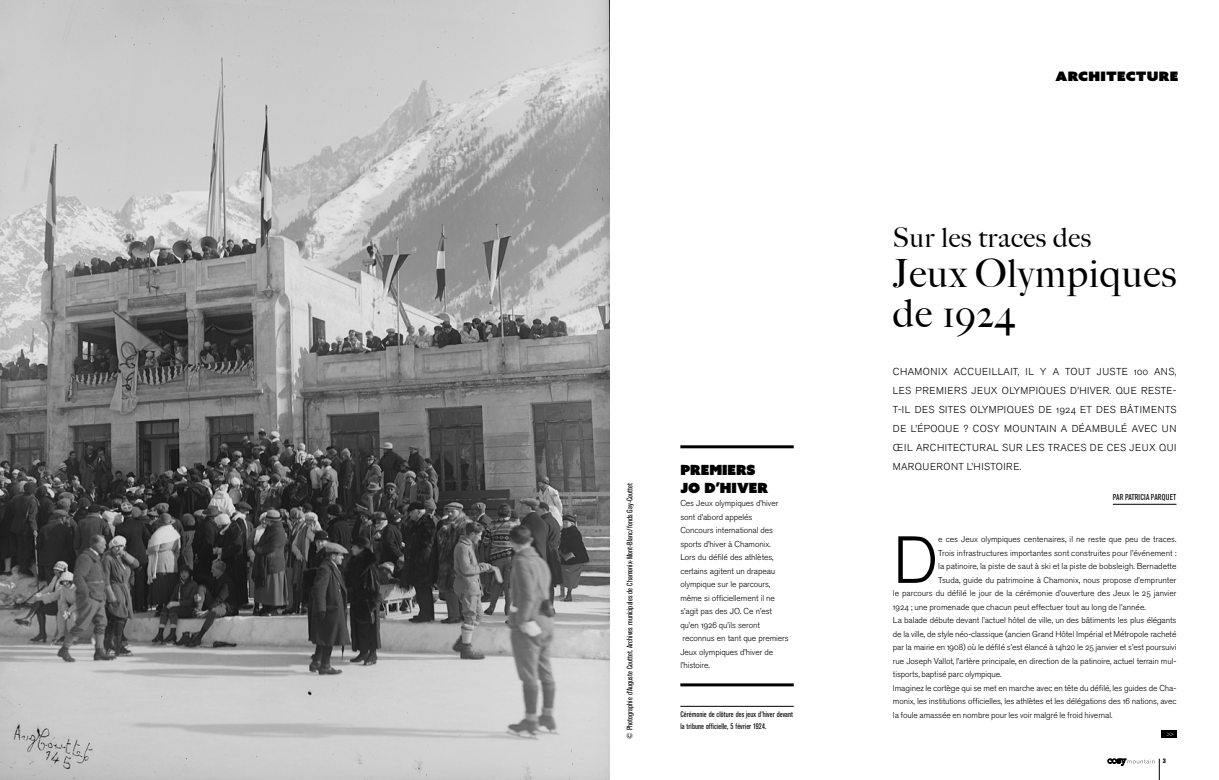
<style>
.page{position:relative;width:1219px;height:780px;background:#fff}
.page>*{position:absolute;margin:0;border:0;box-sizing:border-box;transform-origin:0 0}
.t1{font:65.9px "Akzidenz Grotesk BE Light Os F";color:#000}
.t2{font:500 39px/40px "Big Caslon";letter-spacing:.025em;color:#000}
.t3{font:500 27px "Big Caslon";letter-spacing:.025em;color:#000}
.t4{font:14px/18px "Azo Sans Uber";color:#000}
.t5{font:13px "Azo Sans Uber";letter-spacing:.02em;color:#000;scale:1.08 1}
.t6{font:10px/19px "Akzidenz Grotesk BE Light Os F";letter-spacing:.05em;color:#000;text-align:justify}
.t7{font:8.5px/13.5px "Akzidenz Grotesk BE Light Os F";letter-spacing:-.01em;color:#000}
.t8{font:condensed 8.5px "Akzidenz Grotesk BE";letter-spacing:.02em;color:#000}
.t9{font:condensed 8px/12px "Akzidenz Grotesk BE";letter-spacing:.01em;color:#000}
.t10{font:800 condensed 6.3px "Akzidenz Grotesk BE";color:#000}
.t11{font:5px "Akzidenz Grotesk BE Light Os F";color:#fff}
</style>
<div class="page">
<svg style="left:1108px;top:758px;width:52px;height:22px"></svg>
<hr style="left:1113px;top:504px;width:63px;height:1px;background:#000">
<div style="left:1160px;top:730px;width:16px;height:7px;background:#000"></div>
<img style="left:0;top:0;width:609px;height:780px">
<hr style="left:680px;top:683px;width:114px;height:3px;background:#000">
<hr style="left:680px;top:445px;width:114px;height:3px;background:#000">
<hr style="left:680px;top:706px;width:114px;height:1px;background:#000">
<p class="t9" style="left:624px;top:738px;width:257px;rotate:-90deg">© Photographie d’Auguste Couttet. Archives municipales de Chamonix-Mont-Blanc/fonds Gay-Couttet</p>
<h3 class="t4" style="left:680px;top:460px;width:89px">PREMIERS<br>JO D’HIVER</h3>
<p class="t7" style="left:680px;top:497px;width:110px">Ces Jeux olympiques d’hiver sont d’abord appelés<br>Concours international des sports d’hiver à Chamonix.<br>Lors du défilé des athlètes, certains agitent un drapeau olympique sur le parcours, même si officiellement il ne s’agit pas des JO. Ce n’est qu’en 1926 qu’ils seront reconnus en tant que premiers<br>Jeux olympiques d’hiver de l’histoire.</p>
<p class="t9" style="left:680px;top:707px;width:114px">Cérémonie de clôture des jeux d’hiver devant la tribune officielle, 5 février 1924.</p>
<h3 class="t5" style="left:1056px;top:68px;width:115px">ARCHITECTURE</h3>
<h3 class="t3" style="left:893px;top:215px;width:200px">Sur les traces des</h3>
<h2 class="t2" style="left:893px;top:251px;width:285px">Jeux Olympiques de 1924</h2>
<p class="t6" style="left:893px;top:362px;width:285px">CHAMONIX ACCUEILLAIT, IL Y A TOUT JUSTE 100 ANS, LES PREMIERS JEUX OLYMPIQUES D’HIVER. QUE RESTE-T-IL DES SITES OLYMPIQUES DE 1924 ET DES BÂTIMENTS DE L’ÉPOQUE ? COSY MOUNTAIN A DÉAMBULÉ AVEC UN ŒIL ARCHITECTURAL SUR LES TRACES DE CES JEUX QUI MARQUERONT L’HISTOIRE.</p>
<p class="t8" style="left:1113px;top:492px;width:65px">PAR PATRICIA PARQUET</p>
<h1 class="t1" style="left:893px;top:523px;width:47px">D</h1>
<p class="t7" style="left:938px;top:533px;width:240px">e ces Jeux olympiques centenaires, il ne reste que peu de traces.</p>
<p class="t7" style="left:938px;top:546px;width:240px">Trois infrastructures importantes sont construites pour l’événement :</p>
<p class="t7" style="left:938px;top:559px;width:240px">la patinoire, la piste de saut à ski et la piste de bobsleigh. Bernadette</p>
<p class="t7" style="left:938px;top:573px;width:240px">Tsuda, guide du patrimoine à Chamonix, nous propose d’emprunter</p>
<p class="t7" style="left:893px;top:586px;width:285px">le parcours du défilé le jour de la cérémonie d’ouverture des Jeux le 25 janvier</p>
<p class="t7" style="left:893px;top:600px;width:254px">1924 ; une promenade que chacun peut effectuer tout au long de l’année.</p>
<p class="t7" style="left:893px;top:613px;width:285px">La balade débute devant l’actuel hôtel de ville, un des bâtiments les plus élégants</p>
<p class="t7" style="left:893px;top:627px;width:285px">de la ville, de style néo-classique (ancien Grand Hôtel Impérial et Métropole racheté</p>
<p class="t7" style="left:893px;top:640px;width:285px">par la mairie en 1908) où le défilé s’est élancé à 14h20 le 25 janvier et s’est poursuivi</p>
<p class="t7" style="left:893px;top:654px;width:285px">rue Joseph Vallot, l’artère principale, en direction de la patinoire, actuel terrain mul-</p>
<p class="t7" style="left:893px;top:667px;width:110px">tisports, baptisé parc olympique.</p>
<p class="t7" style="left:893px;top:681px;width:285px">Imaginez le cortège qui se met en marche avec en tête du défilé, les guides de Cha-</p>
<p class="t7" style="left:893px;top:694px;width:285px">monix, les institutions officielles, les athlètes et les délégations des 16 nations, avec</p>
<p class="t7" style="left:893px;top:708px;width:221px">la foule amassée en nombre pour les voir malgré le froid hivernal.</p>
<p class="t11" style="left:1167px;top:731px;width:8px">&gt;&gt;</p>
<p class="t10" style="left:1163px;top:757px;width:5px">3</p>
</div>
